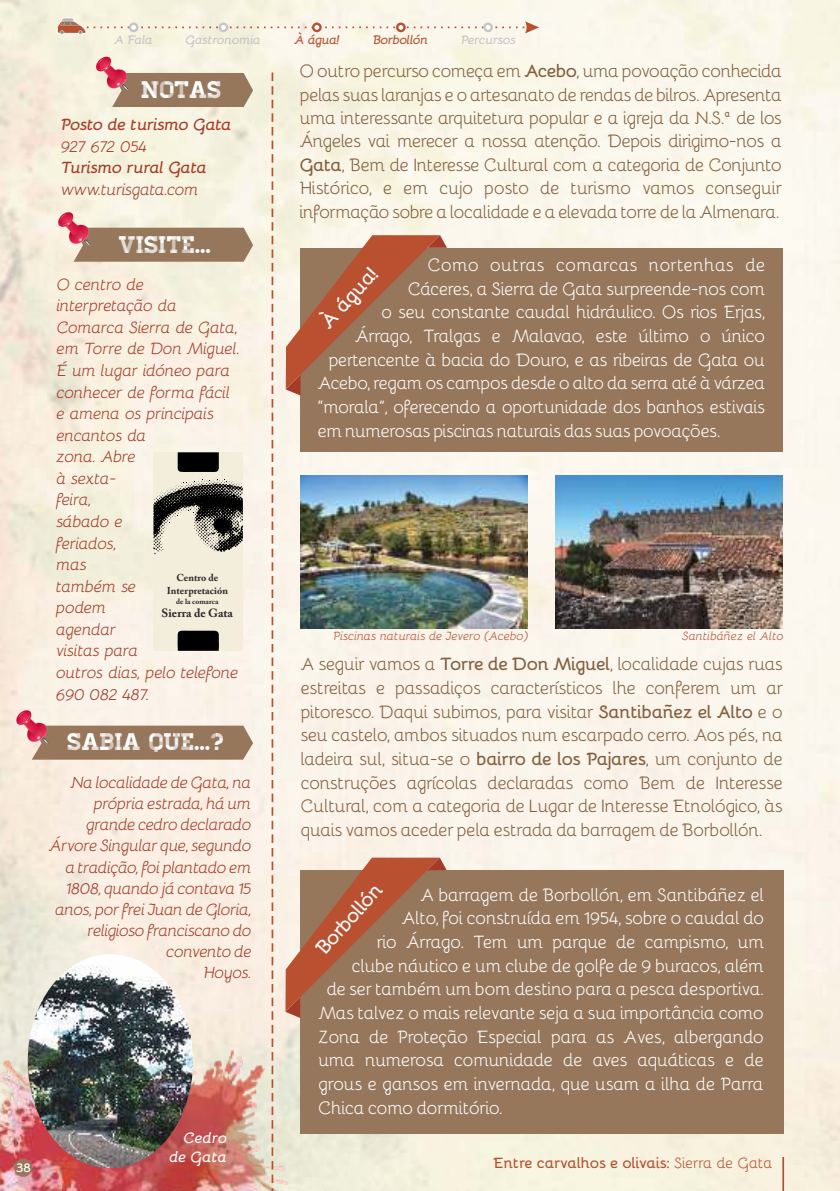
<style>
.page{position:relative;width:840px;height:1191px;background:#fff}
.page>*{position:absolute;margin:0;border:0;box-sizing:border-box;transform-origin:0 0}
.t1{font:24px "Homestead Display";color:#fefefe}
.t2{font:700 20px "Bellota";color:#fefefe}
.t3{font:18px/23.6px "Bellota";letter-spacing:-.05em;color:#835f3d;text-align:justify}
.t4{font:18px "Bellota";letter-spacing:-.035em;color:#fefefe}
.t5{font:18px "Bellota";letter-spacing:-.015em;color:#fefefe}
.t6{font:18px "Bellota";color:#fefefe}
.t7{font:italic 16.4px/21.6px "Bellota";letter-spacing:-.04em;color:#a53c28;text-align:right}
.t8{font:italic 700 16.4px "Bellota";letter-spacing:-.035em;color:#a53c28}
.t9{font:700 15px "Bellota";letter-spacing:-.005em;color:#b95030}
.t10{font:italic 700 15px/18.8px "Bellota";letter-spacing:-.015em;color:#fefefe;text-align:right}
.t11{font:700 13px "Bellota";color:#fefefe}
.t12{font:italic 700 12.4px "Bellota";letter-spacing:-.035em;color:#c5c6c6}
.t13{font:italic 700 12.4px "Bellota";letter-spacing:-.025em;color:#b95030}
.t14{font:italic 12px "Bellota";letter-spacing:-.01em;color:#b95030}
.t15{font:700 11.8px "Adobe Caslon Pro";color:#2b2a29}
.t16{font:700 10px/12.8px "Adobe Caslon Pro";color:#2b2a29;text-align:center}
.t17{font:700 7.4px "Adobe Caslon Pro";color:#2b2a29}
.s1{font-weight:700}
.s2{font-weight:400}
</style>
<div class="page">
<img style="left:0;top:0;width:839px;height:1191px">
<svg style="left:57px;top:18px;width:482px;height:17px;background:#f1e8d8"></svg>
<img style="left:555px;top:475px;width:227px;height:153px">
<img style="left:300px;top:475px;width:227px;height:153px">
<img style="left:0;top:1026px;width:305px;height:165px">
<div style="left:300px;top:248px;width:482px;height:203px;background:#96775c"></div>
<svg style="left:285px;top:235px;width:162px;height:160px"></svg>
<svg style="left:271px;top:73px;width:2px;height:1118px;background:#dba994"></svg>
<div style="left:300px;top:870px;width:482px;height:263px;background:#96775c"></div>
<svg style="left:285px;top:857px;width:161px;height:161px"></svg>
<svg style="left:15px;top:709px;width:238px;height:50px;background:#bea18f"></svg>
<svg style="left:57px;top:211px;width:196px;height:51px;background:#bea28e"></svg>
<svg style="left:95px;top:56px;width:158px;height:51px;background:#c0a390"></svg>
<hr style="left:782px;top:1157px;width:1px;height:34px;background:#b95030">
<div style="left:153px;top:452px;width:90px;height:199px;background:#f3eedc"></div>
<svg style="left:177px;top:630px;width:42px;height:21px"></svg>
<svg style="left:177px;top:452px;width:42px;height:20px"></svg>
<svg style="left:153px;top:479px;width:90px;height:76px"></svg>
<img style="left:28px;top:954px;width:165px;height:213px;border-radius:50%">
<div style="left:14px;top:1158px;width:18px;height:18px;background:#96775c;border-radius:50%"></div>
<p class="t12" style="left:114px;top:33px;width:40px">A Fala</p>
<p class="t12" style="left:185px;top:33px;width:77px">Gastronomia</p>
<p class="t13" style="left:294px;top:33px;width:46px">À água!</p>
<p class="t13" style="left:372px;top:33px;width:57px">Borbollón</p>
<p class="t12" style="left:460px;top:33px;width:56px">Percursos</p>
<h1 class="t1" style="left:142px;top:80px;width:82px">NOTAS</h1>
<p class="t8" style="left:61px;top:115px;width:172px">Posto de turismo Gata</p>
<p class="t7" style="left:61px;top:135px;width:88px">927 672 054</p>
<p class="t8" style="left:61px;top:159px;width:147px">Turismo rural Gata</p>
<p class="t7" style="left:61px;top:178px;width:139px">www.turisgata.com</p>
<h1 class="t1" style="left:119px;top:235px;width:94px">VISITE...</h1>
<p class="t7" style="left:56px;top:273px;width:185px;text-align:left">O centro de interpretação da<br>Comarca Sierra de Gata, em Torre de Don Miguel.<br>É um lugar idóneo para conhecer de forma fácil e amena os principais encantos da<br>zona. Abre<br>à sexta-<br>feira,<br>sábado e<br>feriados,<br>mas<br>também se<br>podem<br>agendar<br>visitas para<br>outros dias, pelo telefone<br>690 082 487.</p>
<p class="t16" style="left:167px;top:572px;width:63px">Centro de<br>Interpretación</p>
<p class="t17" style="left:176px;top:599px;width:44px">de la comarca</p>
<p class="t15" style="left:161px;top:608px;width:73px">Sierra de Gata</p>
<h1 class="t1" style="left:68px;top:732px;width:158px">SABIA QUE...?</h1>
<p class="t7" style="left:49px;top:771px;width:204px;line-height:21px">Na localidade de Gata, na própria estrada, há um grande cedro declarado<br>Árvore Singular que, segundo a tradição, foi plantado em<br>1808, quando já contava 15 anos, por frei Juan de Gloria, religioso franciscano do convento de<br>Hoyos.</p>
<p class="t3" style="left:299px;top:59px;width:483px">O outro percurso começa em <span class="s1">Acebo</span>, uma povoação conhecida pelas suas laranjas e o artesanato de rendas de bilros. Apresenta uma interessante arquitetura popular e a igreja da N.S.ª de los Ángeles vai merecer a nossa atenção. Depois dirigimo-nos a <span class="s1">Gata</span>, Bem de Interesse Cultural com a categoria de Conjunto Histórico, e em cujo posto de turismo vamos conseguir informação sobre a localidade e a elevada torre de la Almenara.</p>
<p class="t6" style="left:427px;top:255px;width:339px">Como outras comarcas nortenhas de</p>
<p class="t4" style="left:408px;top:279px;width:359px">Cáceres, a Sierra de Gata surpreende-nos com</p>
<p class="t4" style="left:381px;top:302px;width:385px">o seu constante caudal hidráulico. Os rios Erjas,</p>
<p class="t4" style="left:355px;top:326px;width:411px">Árrago, Tralgas e Malavao, este último o único</p>
<p class="t4" style="left:328px;top:350px;width:438px">pertencente à bacia do Douro, e as ribeiras de Gata ou</p>
<p class="t4" style="left:317px;top:373px;width:449px">Acebo, regam os campos desde o alto da serra até à várzea</p>
<p class="t4" style="left:317px;top:397px;width:449px">“morala”, oferecendo a oportunidade dos banhos estivais</p>
<p class="t4" style="left:317px;top:421px;width:404px">em numerosas piscinas naturais das suas povoações.</p>
<p class="t2" style="left:316px;top:318px;width:76px;rotate:-48deg">À água!</p>
<p class="t14" style="left:333px;top:629px;width:197px">Piscinas naturais de Jevero (Acebo)</p>
<p class="t14" style="left:681px;top:629px;width:103px">Santibáñez el Alto</p>
<p class="t3" style="left:300px;top:651px;width:483px">A seguir vamos a <span class="s1">Torre de Don Miguel</span>, localidade cujas ruas estreitas e passadiços característicos lhe conferem um ar pitoresco. Daqui subimos, para visitar <span class="s1">Santibañez el Alto</span> e o seu castelo, ambos situados num escarpado cerro. Aos pés, na ladeira sul, situa-se o <span class="s1">bairro de los Pajares</span>, um conjunto de construções agrícolas declaradas como Bem de Interesse Cultural, com a categoria de Lugar de Interesse Etnológico, às quais vamos aceder pela estrada da barragem de Borbollón.</p>
<p class="t2" style="left:311px;top:944px;width:90px;rotate:-48deg">Borbollón</p>
<p class="t5" style="left:420px;top:884px;width:345px">A barragem de Borbollón, em Santibáñez el</p>
<p class="t4" style="left:401px;top:908px;width:364px">Alto, foi construída em 1954, sobre o caudal do</p>
<p class="t4" style="left:376px;top:932px;width:389px">rio Árrago. Tem um parque de campismo, um</p>
<p class="t4" style="left:351px;top:955px;width:414px">clube náutico e um clube de golfe de 9 buracos, além</p>
<p class="t4" style="left:326px;top:979px;width:439px">de ser também um bom destino para a pesca desportiva.</p>
<p class="t4" style="left:318px;top:1003px;width:447px">Mas talvez o mais relevante seja a sua importância como</p>
<p class="t4" style="left:318px;top:1026px;width:447px">Zona de Proteção Especial para as Aves, albergando</p>
<p class="t4" style="left:318px;top:1050px;width:447px">uma numerosa comunidade de aves aquáticas e de</p>
<p class="t4" style="left:318px;top:1074px;width:446px">grous e gansos em invernada, que usam a ilha de Parra</p>
<p class="t4" style="left:318px;top:1097px;width:186px">Chica como dormitório.</p>
<p class="t10" style="left:169px;top:1127px;width:60px">Cedro de Gata</p>
<p class="t11" style="left:16px;top:1160px;width:17px">38</p>
<p class="t9" style="left:493px;top:1155px;width:280px">Entre carvalhos e olivais: <span class="s2">Sierra de Gata</span></p>
</div>
